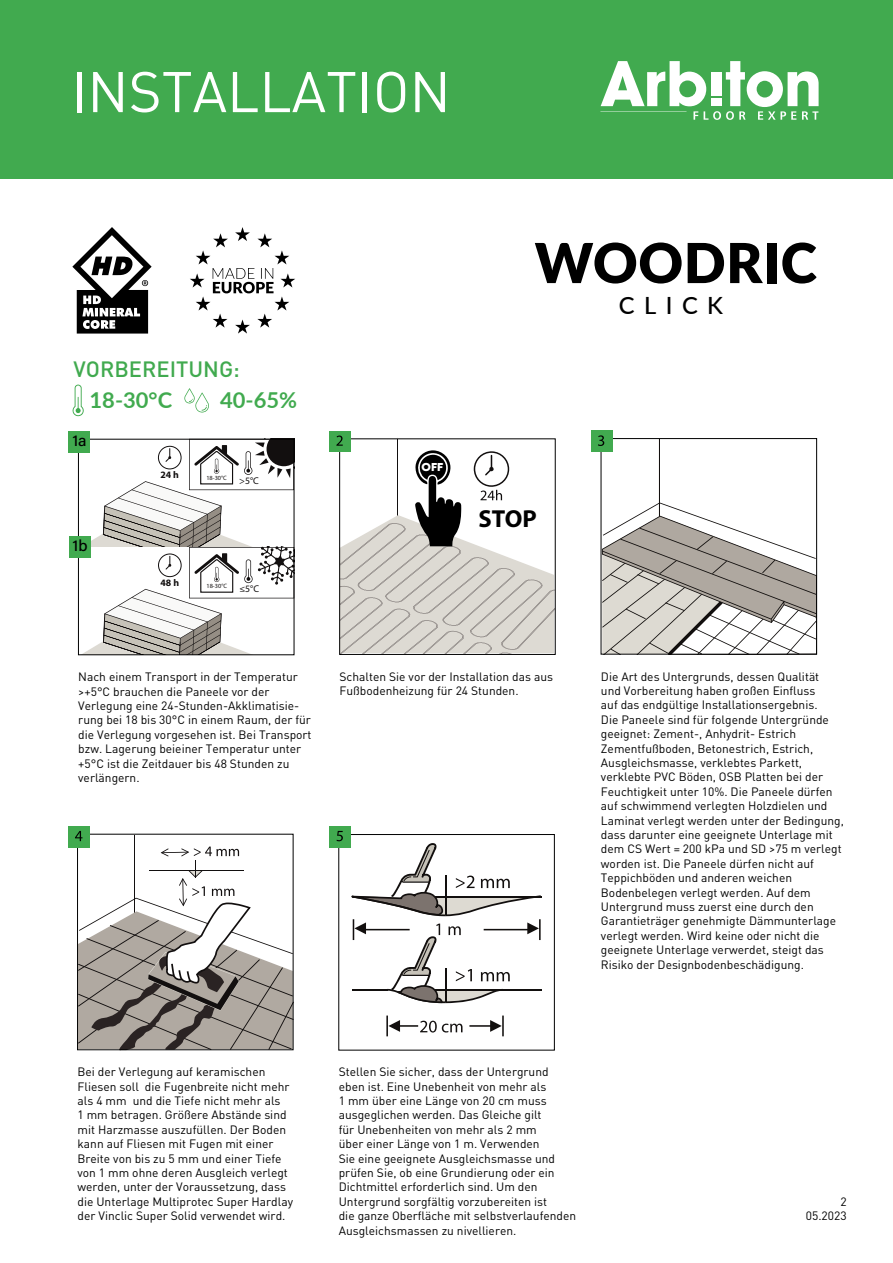
<style>
.page{position:relative;width:893px;height:1263px;background:#fff}
.page>*{position:absolute;margin:0;border:0;box-sizing:border-box;transform-origin:0 0}
.t1{font:56.4px "DIN Pro";color:#fff}
.t2{font:700 24.75px "Myriad Pro";color:#000}
.t3{font:500 23.7px "Lato";letter-spacing:.4em;color:#000}
.t4{font:500 21.9px "DIN Pro";color:#41aa4f}
.t5{font:700 21.9px "Lato";color:#41aa4f}
.t6{font:500 15.9px "Acumin Pro";color:#000}
.t7{font:12px/14.4px "DIN Pro";color:#000}
.t8{font:700 10.2px "LEMONMILK";color:#fff}
.t9{font:9.75px "Myriad Pro";color:#120f0f}
.t10{font:700 9.75px "Myriad Pro";color:#120f0f}
.t11{font:6.3px "Myriad Pro";color:#120f0f}
</style>
<div class="page">
<div style="left:330px;top:431px;width:21px;height:20px;background:#41aa4f"></div>
<svg style="left:336px;top:435px;width:219px;height:219px"></svg>
<hr style="left:659px;top:439px;width:1px;height:79px;background:#120f0e">
<svg style="left:603px;top:502px;width:212px;height:151px"></svg>
<div style="left:601px;top:438px;width:216px;height:217px;border:1px solid #000"></div>
<div style="left:591px;top:431px;width:21px;height:21px;background:#41aa4f"></div>
<svg style="left:598px;top:435px;width:6px;height:11px"></svg>
<div style="left:69px;top:826px;width:21px;height:21px;background:#41aa4f"></div>
<svg style="left:75px;top:831px;width:219px;height:219px"></svg>
<svg style="left:420px;top:1021px;width:42px;height:11px"></svg>
<hr style="left:394px;top:1025px;width:24px;height:2px;background:#120f0e">
<hr style="left:386px;top:1015px;width:2px;height:21px;background:#120f0e">
<svg style="left:388px;top:1020px;width:12px;height:12px"></svg>
<hr style="left:469px;top:1025px;width:27px;height:2px;background:#120f0e">
<hr style="left:502px;top:1015px;width:2px;height:21px;background:#120f0e">
<svg style="left:490px;top:1020px;width:12px;height:12px"></svg>
<hr style="left:445px;top:896px;width:97px;height:1px;background:#120f0e">
<hr style="left:445px;top:989px;width:97px;height:2px;background:#120f0e">
<svg style="left:351px;top:843px;width:190px;height:160px"></svg>
<hr style="left:445px;top:969px;width:1px;height:33px;background:#120f0e">
<div style="left:338px;top:834px;width:217px;height:216px;border:1px solid #000"></div>
<div style="left:330px;top:826px;width:21px;height:21px;background:#41aa4f"></div>
<svg style="left:336px;top:831px;width:7px;height:10px"></svg>
<svg style="left:184px;top:388px;width:25px;height:25px"></svg>
<svg style="left:72px;top:385px;width:12px;height:31px"></svg>
<svg style="left:80px;top:441px;width:212px;height:212px"></svg>
<div style="left:78px;top:439px;width:216px;height:216px;border:1px solid #000"></div>
<div style="left:69px;top:431px;width:21px;height:21px;background:#41aa4f"></div>
<div style="left:69px;top:536px;width:21px;height:21px;background:#41aa4f"></div>
<div style="left:0;top:0;width:893px;height:179px;background:#41aa4f"></div>
<svg style="left:601px;top:61px;width:218px;height:59px"></svg>
<div style="left:711px;top:98px;width:10px;height:8px;background:#fff"></div>
<svg style="left:72px;top:227px;width:80px;height:107px"></svg>
<svg style="left:190px;top:227px;width:105px;height:107px"></svg>
<svg style="left:535px;top:242px;width:147px;height:42px"></svg>
<svg style="left:688px;top:243px;width:36px;height:40px"></svg>
<svg style="left:730px;top:243px;width:33px;height:40px"></svg>
<div style="left:767px;top:243px;width:9px;height:40px;background:#000"></div>
<svg style="left:782px;top:242px;width:35px;height:42px"></svg>
<h1 class="t1" style="left:71px;top:47px;width:381px">INSTALLATION</h1>
<h3 class="t4" style="left:74px;top:351px;width:168px">VORBEREITUNG:</h3>
<h3 class="t5" style="left:90px;top:384px;width:84px">18-30°C</h3>
<h3 class="t5" style="left:220px;top:384px;width:78px">40-65%</h3>
<h3 class="t6" style="left:72px;top:430px;width:16px">1a</h3>
<h3 class="t6" style="left:72px;top:535px;width:17px">1b</h3>
<p class="t10" style="left:160px;top:469px;width:20px">24 h</p>
<p class="t11" style="left:206px;top:474px;width:22px">18-30°C</p>
<p class="t9" style="left:239px;top:475px;width:21px">&gt;5°C</p>
<p class="t10" style="left:161px;top:576px;width:20px">48 h</p>
<p class="t11" style="left:206px;top:582px;width:22px">18-30°C</p>
<p class="t9" style="left:239px;top:583px;width:21px">≤5°C</p>
<p class="t8" style="left:422px;top:460px;width:23px">OFF</p>
<h2 class="t2" style="left:479px;top:503px;width:60px">STOP</h2>
<h3 class="t3" style="left:619px;top:289px;width:106px">CLICK</h3>
<p class="t7" style="left:78px;top:669px;width:235px">Nach einem Transport in der Temperatur &gt;+5°C brauchen die Paneele vor der Verlegung eine 24-Stunden-Akklimatisie&shy;rung bei 18 bis 30°C in einem Raum, der für die Verlegung vorgesehen ist. Bei Transport bzw. Lagerung beieiner Temperatur unter +5°C ist die Zeitdauer bis 48 Stunden zu verlängern.</p>
<p class="t7" style="left:340px;top:669px;width:215px">Schalten Sie vor der Installation das aus<br>Fußbodenheizung für 24 Stunden.</p>
<p class="t7" style="left:601px;top:668px;width:244px">Die Art des Untergrunds, dessen Qualität<br>und Vorbereitung haben großen Einfluss<br>auf das endgültige Installationsergebnis.<br>Die Paneele sind für folgende Untergründe geeignet: Zement-, Anhydrit- Estrich Zementfußboden, Betonestrich, Estrich, Ausgleichsmasse, verklebtes Parkett, verklebte PVC Böden, OSB Platten bei der Feuchtigkeit unter 10%. Die Paneele dürfen auf schwimmend verlegten Holzdielen und Laminat verlegt werden unter der Bedingung, dass darunter eine geeignete Unterlage mit dem CS Wert = 200 kPa und SD &gt;75 m verlegt worden ist. Die Paneele dürfen nicht auf Teppichböden und anderen weichen Bodenbelegen verlegt werden. Auf dem Untergrund muss zuerst eine durch den Garantieträger genehmigte Dämmunterlage verlegt werden. Wird keine oder nicht die geeignete Unterlage verwerdet, steigt das Risiko der Designbodenbeschädigung.</p>
<p class="t7" style="left:78px;top:1064px;width:217px">Bei der Verlegung auf keramischen Fliesen soll die Fugenbreite nicht mehr als 4 mm und die Tiefe nicht mehr als<br>1 mm betragen. Größere Abstände sind mit Harzmasse auszufüllen. Der Boden kann auf Fliesen mit Fugen mit einer Breite von bis zu 5 mm und einer Tiefe von 1 mm ohne deren Ausgleich verlegt werden, unter der Voraussetzung, dass die Unterlage Multiprotec Super Hardlay der Vinclic Super Solid verwendet wird.</p>
<p class="t7" style="left:339px;top:1064px;width:239px">Stellen Sie sicher, dass der Untergrund eben ist. Eine Unebenheit von mehr als<br>1 mm über eine Länge von 20 cm muss ausgeglichen werden. Das Gleiche gilt<br>für Unebenheiten von mehr als 2 mm<br>über einer Länge von 1 m. Verwenden<br>Sie eine geeignete Ausgleichsmasse und prüfen Sie, ob eine Grundierung oder ein Dichtmittel erforderlich sind. Um den Untergrund sorgfältig vorzubereiten ist<br>die ganze Oberfläche mit selbstverlaufenden Ausgleichsmassen zu nivellieren.</p>
<p class="t7" style="left:806px;top:1194px;width:42px;text-align:right">2<br>05.2023</p>
</div>
